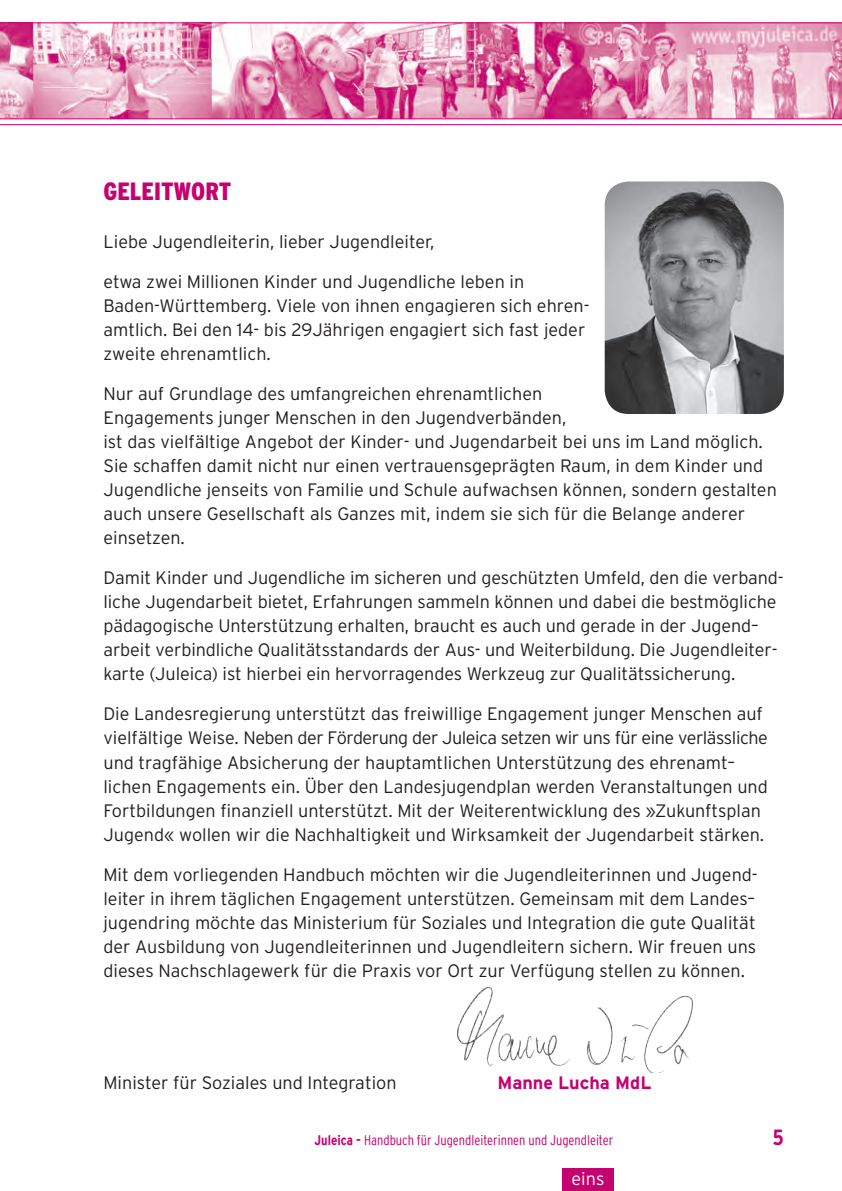
<style>
.page{position:relative;width:842px;height:1191px;background:#fff}
.page>*{position:absolute;margin:0;border:0;box-sizing:border-box;transform-origin:0 0}
.t1{font:900 condensed 25px "Interstate Plus";color:#c60170}
.t2{font:700 condensed 22px "Interstate Plus";color:#c60170}
.t3{font:300 18px/24px "Interstate Plus";color:#231f20}
.t4{font:700 18px "Interstate Plus";color:#c60170}
.t5{font:300 18px "Interstate Plus";color:#fff}
.t6{font:300 condensed 14px "Interstate Plus";color:#c60170}
.s1{font-weight:700}
</style>
<div class="page">
<svg style="left:0;top:22px;width:842px;height:97px;background:#e399ba"></svg>
<hr style="left:0;top:124px;width:842px;height:1px;background:#c60170">
<div style="left:562px;top:1168px;width:51px;height:23px;background:#c60170"></div>
<img style="left:458px;top:987px;width:234px;height:85px">
<img style="left:605px;top:181px;width:179px;height:233px">
<h1 class="t1" style="left:103px;top:178px;width:129px">GELEITWORT</h1>
<p class="t3" style="left:103px;top:230px;width:332px">Liebe Jugendleiterin, lieber Jugendleiter,</p>
<p class="t3" style="left:103px;top:270px;width:487px">etwa zwei Millionen Kinder und Jugendliche leben in Baden-Württemberg. Viele von ihnen engagieren sich ehren&shy;amtlich. Bei den 14- bis 29Jährigen engagiert sich fast jeder zweite ehrenamtlich.</p>
<p class="t3" style="left:103px;top:382px;width:675px">Nur auf Grundlage des umfangreichen ehrenamtlichen<br>Engagements junger Menschen in den Jugendverbänden,<br>ist das vielfältige Angebot der Kinder- und Jugendarbeit bei uns im Land möglich.<br>Sie schaffen damit nicht nur einen vertrauensgeprägten Raum, in dem Kinder und Jugendliche jenseits von Familie und Schule aufwachsen können, sondern gestalten auch unsere Gesellschaft als Ganzes mit, indem sie sich für die Belange anderer einsetzen.</p>
<p class="t3" style="left:103px;top:566px;width:682px">Damit Kinder und Jugendliche im sicheren und geschützten Umfeld, den die verband&shy;liche Jugendarbeit bietet, Erfahrungen sammeln können und dabei die bestmögliche pädagogische Unterstützung erhalten, braucht es auch und gerade in der Jugend– arbeit verbindliche Qualitätsstandards der Aus- und Weiterbildung. Die Jugendleiter&shy;karte (Juleica) ist hierbei ein hervorragendes Werkzeug zur Qualitätssicherung.</p>
<p class="t3" style="left:103px;top:702px;width:666px">Die Landesregierung unterstützt das freiwillige Engagement junger Menschen auf vielfältige Weise. Neben der Förderung der Juleica setzen wir uns für eine verlässliche und tragfähige Absicherung der hauptamtlichen Unterstützung des ehrenamt– lichen Engagements ein. Über den Landesjugendplan werden Veranstaltungen und Fortbildungen finanziell unterstützt. Mit der Weiterentwicklung des »Zukunftsplan Jugend« wollen wir die Nachhaltigkeit und Wirksamkeit der Jugendarbeit stärken.</p>
<p class="t3" style="left:103px;top:862px;width:656px">Mit dem vorliegenden Handbuch möchten wir die Jugendleiterinnen und Jugend&shy;leiter in ihrem täglichen Engagement unterstützen. Gemeinsam mit dem Landes– jugendring möchte das Ministerium für Soziales und Integration die gute Qualität der Ausbildung von Jugendleiterinnen und Jugendleitern sichern. Wir freuen uns dieses Nachschlagewerk für die Praxis vor Ort zur Verfügung stellen zu können.</p>
<p class="t3" style="left:103px;top:1070px;width:295px">Minister für Soziales und Integration</p>
<p class="t4" style="left:497px;top:1072px;width:156px">Manne Lucha MdL</p>
<p class="t6" style="left:314px;top:1132px;width:300px"><span class="s1">Juleica -</span> Handbuch für Jugendleiterinnen und Jugendleiter</p>
<p class="t2" style="left:773px;top:1125px;width:12px">5</p>
<p class="t5" style="left:571px;top:1168px;width:34px">eins</p>
</div>
